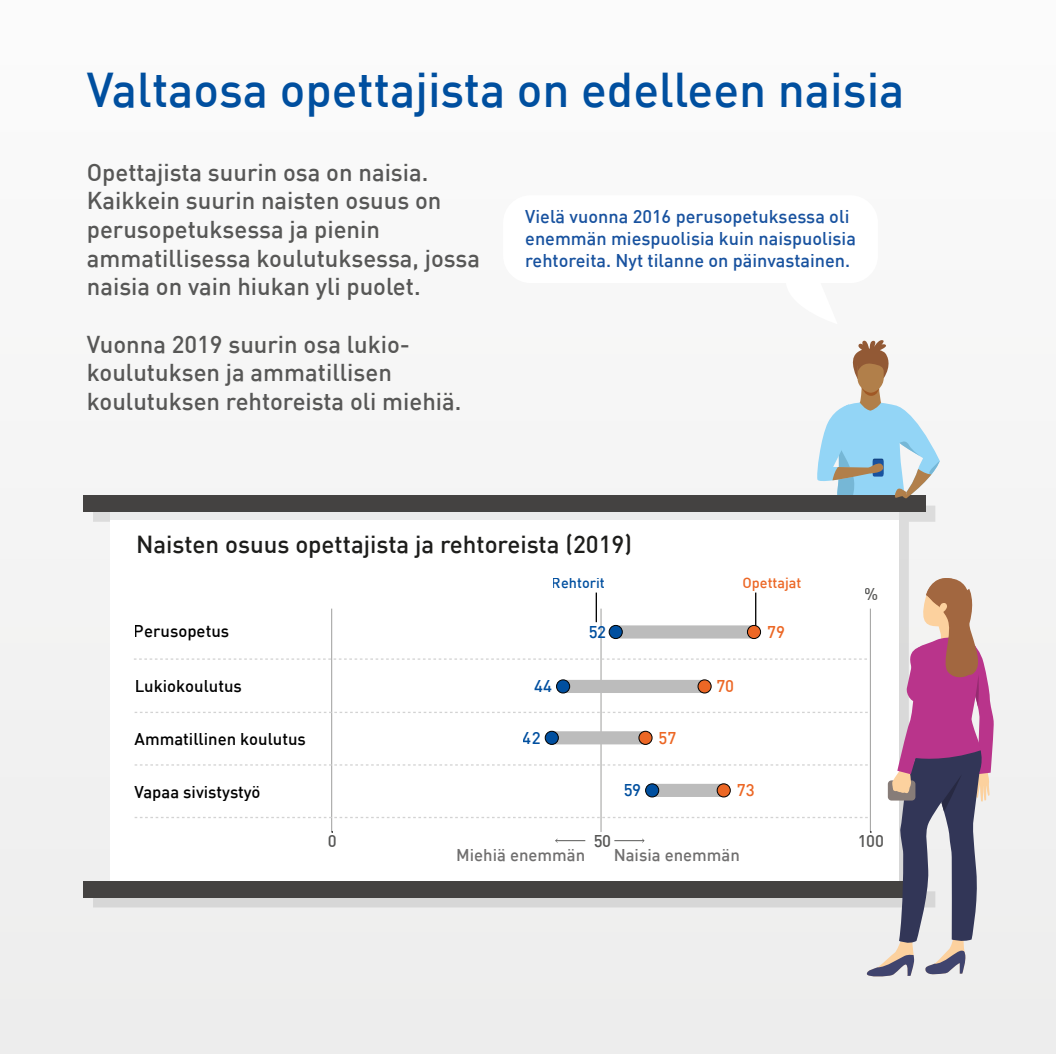
<style>
.page{position:relative;width:1056px;height:1056px;background:#fff}
.page>*{position:absolute;margin:0;border:0;box-sizing:border-box;transform-origin:0 0}
.t1{font:500 47.75px "DIN";color:#004f9f}
.t2{font:500 24.25px "DIN";color:#1d1d1b}
.t3{font:500 24px/28.8px "DIN";color:#575756}
.t4{font:500 18px/21.8px "DIN";color:#18529f}
.t5{font:500 16.75px "DIN";color:#010101}
.t6{font:500 16.75px "DIN";color:#706f6f}
.t7{font:500 16.75px "DIN";color:#ec6725}
.t8{font:500 16.75px "DIN";color:#004f9f}
.t9{font:500 16.75px "DIN";color:#575756}
.t10{font:500 14.5px "DIN";color:#ec6725}
.t11{font:500 14.5px "DIN";color:#004f9f}
</style>
<div class="page">
<div style="left:0;top:0;width:1056px;height:1053px;background:#f7f7f7"></div>
<div style="left:83px;top:496px;width:842px;height:16px;background:#444241"></div>
<div style="left:110px;top:512px;width:789px;height:370px;background:#fff"></div>
<div style="left:110px;top:512px;width:789px;height:7px;background:#ebebeb"></div>
<div style="left:83px;top:881px;width:842px;height:17px;background:#444241"></div>
<div style="left:503px;top:195px;width:375px;height:88px;background:#fff;border-radius:28px"></div>
<svg style="left:134px;top:340px;width:860px;height:637px"></svg>
<p class="t1" style="left:87px;top:59px;width:819px">Valtaosa opettajista on edelleen naisia</p>
<p class="t3" style="left:87px;top:157px;width:395px">Opettajista suurin osa on naisia.<br>Kaikkein suurin naisten osuus on perusopetuksessa ja pienin ammatillisessa koulutuksessa, jossa naisia on vain hiukan yli puolet.</p>
<p class="t3" style="left:87px;top:329px;width:376px">Vuonna 2019 suurin osa lukio&shy;koulutuksen ja ammatillisen koulutuksen rehtoreista oli miehiä.</p>
<p class="t4" style="left:525px;top:205px;width:332px">Vielä vuonna 2016 perusopetuksessa oli enemmän miespuolisia kuin naispuolisia rehtoreita. Nyt tilanne on päinvastainen.</p>
<p class="t2" style="left:136px;top:529px;width:498px">Naisten osuus opettajista ja rehtoreista (2019)</p>
<p class="t11" style="left:552px;top:574px;width:55px">Rehtorit</p>
<p class="t10" style="left:743px;top:574px;width:61px">Opettajat</p>
<p class="t5" style="left:134px;top:620px;width:97px">Perusopetus</p>
<p class="t8" style="left:588px;top:621px;width:19px">52</p>
<p class="t7" style="left:767px;top:621px;width:19px">79</p>
<p class="t5" style="left:135px;top:676px;width:109px">Lukiokoulutus</p>
<p class="t5" style="left:135px;top:728px;width:173px">Ammatillinen koulutus</p>
<p class="t8" style="left:534px;top:676px;width:19px">44</p>
<p class="t8" style="left:523px;top:727px;width:19px">42</p>
<p class="t7" style="left:659px;top:727px;width:19px">57</p>
<p class="t7" style="left:716px;top:676px;width:19px">70</p>
<p class="t5" style="left:135px;top:781px;width:127px">Vapaa sivistystyö</p>
<p class="t8" style="left:623px;top:780px;width:19px">59</p>
<p class="t7" style="left:737px;top:780px;width:19px">73</p>
<p class="t9" style="left:865px;top:583px;width:16px">%</p>
<p class="t9" style="left:327px;top:830px;width:10px">0</p>
<p class="t9" style="left:593px;top:830px;width:19px">50</p>
<p class="t9" style="left:857px;top:830px;width:28px">100</p>
<p class="t6" style="left:456px;top:845px;width:131px">Miehiä enemmän</p>
<p class="t6" style="left:614px;top:845px;width:128px">Naisia enemmän</p>
</div>
